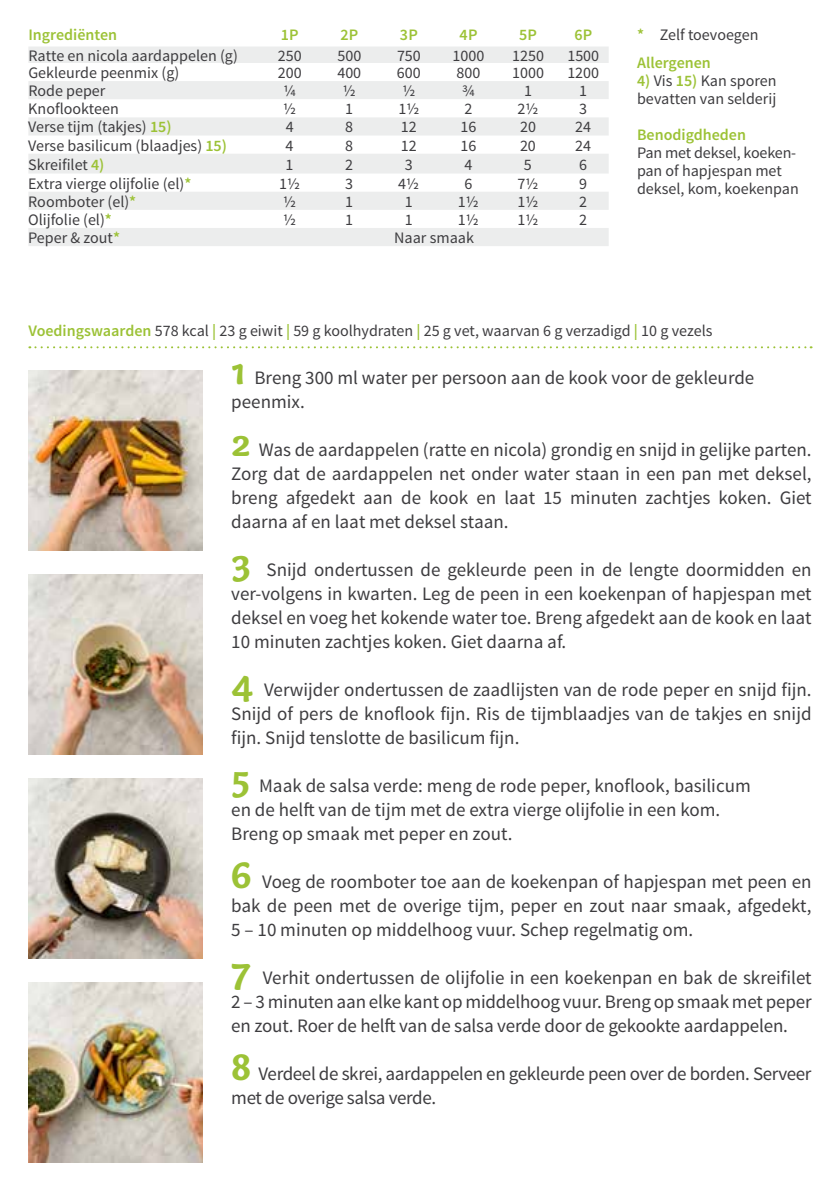
<style>
.page{position:relative;width:840px;height:1191px;background:#fff}
.page>*{position:absolute;margin:0;border:0;box-sizing:border-box;transform-origin:0 0}
.t1{font:19px/24px "Source Sans Pro";color:#3e3d40;text-align:justify}
.t2{font:19px/24px "Source Sans Pro";letter-spacing:-.02em;color:#3e3d40}
.t3{font:16px/18px "Source Sans Pro";color:#3e3d40}
.t4{font:600 16px "Source Sans Pro";color:#9cc236}
.s1{font-weight:600;color:#9cc236}
.s2{font-family:"Capucine Basic";font-weight:700;font-size:40px;color:#9cc236}
</style>
<div class="page">
<svg style="left:29px;top:346px;width:782px;height:2px"></svg>
<img style="left:28px;top:574px;width:175px;height:180px">
<img style="left:28px;top:370px;width:175px;height:180px">
<img style="left:28px;top:778px;width:175px;height:180px">
<img style="left:28px;top:982px;width:175px;height:180px">
<div style="left:28px;top:47px;width:580px;height:16px;background:#eceded"></div>
<svg style="left:28px;top:81px;width:580px;height:165px;fill:#eceded"></svg>
<p class="t4" style="left:28px;top:25px;width:90px">Ingrediënten</p>
<p class="t4" style="left:281px;top:25px;width:19px">1P</p>
<p class="t4" style="left:340px;top:25px;width:19px">2P</p>
<p class="t4" style="left:400px;top:25px;width:19px">3P</p>
<p class="t4" style="left:459px;top:25px;width:19px">4P</p>
<p class="t4" style="left:519px;top:25px;width:19px">5P</p>
<p class="t4" style="left:574px;top:25px;width:19px">6P</p>
<p class="t3" style="left:28px;top:47px;width:211px">Ratte en nicola aardappelen (g)</p>
<p class="t3" style="left:278px;top:47px;width:25px">250</p>
<p class="t3" style="left:337px;top:47px;width:25px">500</p>
<p class="t3" style="left:397px;top:47px;width:25px">750</p>
<p class="t3" style="left:452px;top:47px;width:33px">1000</p>
<p class="t3" style="left:512px;top:47px;width:33px">1250</p>
<p class="t3" style="left:567px;top:47px;width:33px">1500</p>
<p class="t3" style="left:28px;top:64px;width:152px">Gekleurde peenmix (g)</p>
<p class="t3" style="left:277px;top:64px;width:25px">200</p>
<p class="t3" style="left:337px;top:64px;width:25px">400</p>
<p class="t3" style="left:397px;top:64px;width:25px">600</p>
<p class="t3" style="left:456px;top:64px;width:25px">800</p>
<p class="t3" style="left:512px;top:64px;width:33px">1000</p>
<p class="t3" style="left:567px;top:64px;width:33px">1200</p>
<p class="t3" style="left:28px;top:82px;width:79px">Rode peper</p>
<p class="t3" style="left:283px;top:82px;width:14px">¼</p>
<p class="t3" style="left:342px;top:82px;width:14px">½</p>
<p class="t3" style="left:402px;top:82px;width:14px">½</p>
<p class="t3" style="left:462px;top:82px;width:14px">¾</p>
<p class="t3" style="left:523px;top:82px;width:9px">1</p>
<p class="t3" style="left:579px;top:82px;width:9px">1</p>
<p class="t3" style="left:28px;top:100px;width:92px">Knoflookteen</p>
<p class="t3" style="left:283px;top:100px;width:14px">½</p>
<p class="t3" style="left:345px;top:100px;width:9px">1</p>
<p class="t3" style="left:398px;top:100px;width:22px">1½</p>
<p class="t3" style="left:464px;top:100px;width:9px">2</p>
<p class="t3" style="left:517px;top:100px;width:22px">2½</p>
<p class="t3" style="left:579px;top:100px;width:9px">3</p>
<p class="t3" style="left:28px;top:118px;width:145px">Verse tijm (takjes) <span class="s1">15)</span></p>
<p class="t3" style="left:285px;top:118px;width:9px">4</p>
<p class="t3" style="left:345px;top:118px;width:9px">8</p>
<p class="t3" style="left:400px;top:118px;width:17px">12</p>
<p class="t3" style="left:460px;top:118px;width:17px">16</p>
<p class="t3" style="left:519px;top:118px;width:17px">20</p>
<p class="t3" style="left:575px;top:118px;width:17px">24</p>
<p class="t3" style="left:28px;top:137px;width:200px">Verse basilicum (blaadjes) <span class="s1">15)</span></p>
<p class="t3" style="left:285px;top:137px;width:9px">4</p>
<p class="t3" style="left:345px;top:137px;width:9px">8</p>
<p class="t3" style="left:400px;top:137px;width:17px">12</p>
<p class="t3" style="left:460px;top:137px;width:17px">16</p>
<p class="t3" style="left:519px;top:137px;width:17px">20</p>
<p class="t3" style="left:575px;top:137px;width:17px">24</p>
<p class="t3" style="left:28px;top:156px;width:78px">Skreifilet <span class="s1">4)</span></p>
<p class="t3" style="left:285px;top:156px;width:9px">1</p>
<p class="t3" style="left:345px;top:156px;width:9px">2</p>
<p class="t3" style="left:404px;top:156px;width:9px">3</p>
<p class="t3" style="left:464px;top:156px;width:9px">4</p>
<p class="t3" style="left:523px;top:156px;width:9px">5</p>
<p class="t3" style="left:579px;top:156px;width:9px">6</p>
<p class="t3" style="left:28px;top:175px;width:165px">Extra vierge olijfolie (el)<span class="s1">*</span></p>
<p class="t3" style="left:279px;top:175px;width:22px">1½</p>
<p class="t3" style="left:345px;top:175px;width:9px">3</p>
<p class="t3" style="left:398px;top:175px;width:22px">4½</p>
<p class="t3" style="left:464px;top:175px;width:9px">6</p>
<p class="t3" style="left:517px;top:175px;width:22px">7½</p>
<p class="t3" style="left:578px;top:175px;width:9px">9</p>
<p class="t3" style="left:28px;top:193px;width:109px">Roomboter (el)<span class="s1">*</span></p>
<p class="t3" style="left:283px;top:193px;width:14px">½</p>
<p class="t3" style="left:345px;top:193px;width:9px">1</p>
<p class="t3" style="left:404px;top:193px;width:9px">1</p>
<p class="t3" style="left:457px;top:193px;width:22px">1½</p>
<p class="t3" style="left:517px;top:193px;width:22px">1½</p>
<p class="t3" style="left:578px;top:193px;width:9px">2</p>
<p class="t3" style="left:28px;top:211px;width:85px">Olijfolie (el)<span class="s1">*</span></p>
<p class="t3" style="left:283px;top:211px;width:14px">½</p>
<p class="t3" style="left:345px;top:211px;width:9px">1</p>
<p class="t3" style="left:404px;top:211px;width:9px">1</p>
<p class="t3" style="left:457px;top:211px;width:22px">1½</p>
<p class="t3" style="left:517px;top:211px;width:22px">1½</p>
<p class="t3" style="left:578px;top:211px;width:9px">2</p>
<p class="t3" style="left:28px;top:229px;width:93px">Peper &amp; zout<span class="s1">*</span></p>
<p class="t3" style="left:394px;top:229px;width:81px">Naar smaak</p>
<p class="t3" style="left:636px;top:21px;width:123px;line-height:28px"><span class="s1">*</span> Zelf toevoegen<br><span class="s1">Allergenen</span></p>
<p class="t3" style="left:636px;top:72px;width:141px"><span class="s1">4)</span> Vis <span class="s1">15)</span> Kan sporen bevatten van selderij</p>
<p class="t4" style="left:636px;top:125px;width:110px">Benodigdheden</p>
<p class="t3" style="left:636px;top:144px;width:163px">Pan met deksel, koeken&shy;pan of hapjespan met deksel, kom, koekenpan</p>
<p class="t3" style="left:28px;top:321px;width:685px"><span class="s1">Voedingswaarden</span> 578 kcal <span class="s1">|</span> 23 g eiwit <span class="s1">|</span> 59 g koolhydraten <span class="s1">|</span> 25 g vet, waarvan 6 g verzadigd <span class="s1">|</span> 10 g vezels</p>
<p class="t1" style="left:231px;top:366px;width:524px"><span class="s2">1</span> Breng 300 ml water per persoon aan de kook voor de gekleurde peenmix.</p>
<p class="t1" style="left:231px;top:438px;width:581px"><span class="s2">2</span> Was de aardappelen (ratte en nicola) grondig en snijd in gelijke parten.<br>Zorg dat de aardappelen net onder water staan in een pan met deksel, breng afgedekt aan de kook en laat 15 minuten zachtjes koken. Giet daarna af en laat met deksel staan.</p>
<p class="t1" style="left:231px;top:558px;width:581px"><span class="s2">3</span> Snijd ondertussen de gekleurde peen in de lengte doormidden en ver-volgens in kwarten. Leg de peen in een koekenpan of hapjespan met deksel en voeg het kokende water toe. Breng afgedekt aan de kook en laat 10 minuten zachtjes koken. Giet daarna af.</p>
<p class="t1" style="left:231px;top:678px;width:581px"><span class="s2">4</span> Verwijder ondertussen de zaadlijsten van de rode peper en snijd fijn.<br>Snijd of pers de knoflook fijn. Ris de tijmblaadjes van de takjes en snijd fijn. Snijd tenslotte de basilicum fijn.</p>
<p class="t1" style="left:231px;top:774px;width:520px;text-align:left"><span class="s2">5</span> Maak de salsa verde: meng de rode peper, knoflook, basilicum en de helft van de tijm met de extra vierge olijfolie in een kom.<br>Breng op smaak met peper en zout.</p>
<p class="t1" style="left:231px;top:870px;width:581px"><span class="s2">6</span> Voeg de roomboter toe aan de koekenpan of hapjespan met peen en bak de peen met de overige tijm, peper en zout naar smaak, afgedekt, 5 – 10 minuten op middelhoog vuur. Schep regelmatig om.</p>
<p class="t1" style="left:231px;top:966px;width:581px"><span class="s2">7</span> Verhit ondertussen de olijfolie in een koekenpan en bak de skreifilet 2 – 3 minuten aan elke kant op middelhoog vuur. Breng op smaak met peper en zout. Roer de helft van de salsa verde door de gekookte aardappelen.</p>
<p class="t2" style="left:231px;top:1062px;width:581px"><span class="s2">8</span> Verdeel de skrei, aardappelen en gekleurde peen over de borden. Serveer met de overige salsa verde.</p>
</div>
